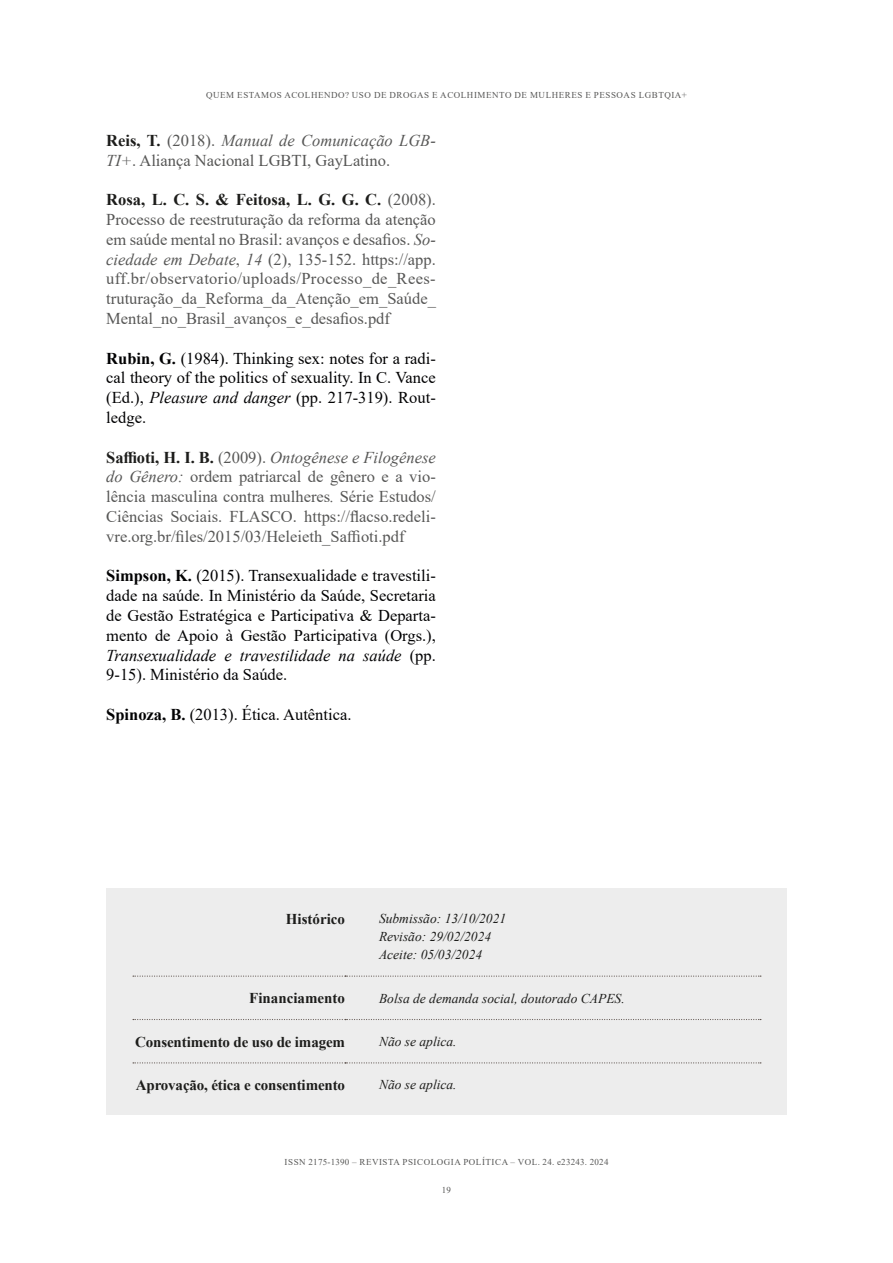
<style>
.page{position:relative;width:893px;height:1263px;background:#fff}
.page>*{position:absolute;margin:0;border:0;box-sizing:border-box;transform-origin:0 0}
.t1{font:16.5px/19.8px "Times New Roman";color:#575756;text-align:justify}
.t2{font:16.5px/19.8px "Times New Roman";color:#020203;text-align:justify}
.t3{font:700 15px "Times New Roman";letter-spacing:-.01em;color:#1d1d1b}
.t4{font:italic 13.5px/18px "Times New Roman";color:#1d1d1b}
.t5{font:9px "Times New Roman";letter-spacing:.06em;color:#575756}
.s1{font-weight:700;color:#1d1d1b}
.s2{font-style:italic}
.s3{font-weight:700}
</style>
<div class="page">
<div style="left:106px;top:888px;width:681px;height:227px;background:#ededed"></div>
<svg style="left:133px;top:975px;width:628px;height:2px"></svg>
<svg style="left:133px;top:1019px;width:628px;height:1px"></svg>
<svg style="left:133px;top:1062px;width:628px;height:1px"></svg>
<p class="t5" style="left:206px;top:88px;width:482px">QUEM ESTAMOS ACOLHENDO? USO DE DROGAS E ACOLHIMENTO DE MULHERES E PESSOAS LGBTQIA+</p>
<p class="t1" style="left:106px;top:130px;width:331px"><span class="s1">Reis, T.</span> (2018). <span class="s2">Manual de Comunicação LGB-<br>TI+</span>. Aliança Nacional LGBTI, GayLatino.</p>
<p class="t1" style="left:106px;top:189px;width:331px"><span class="s1">Rosa, L. C. S. &amp; Feitosa, L. G. G. C.</span> (2008).<br>Processo de reestruturação da reforma da atenção em saúde mental no Brasil: avanços e desafios. <span class="s2">So&shy;ciedade em Debate</span>, <span class="s2">14</span> (2), 135-152. https://app. uff.br/observatorio/uploads/Processo_de_Rees&shy;truturação_da_Reforma_da_Atenção_em_Saúde_ Mental_no_Brasil_avanços_e_desafios.pdf</p>
<p class="t2" style="left:106px;top:348px;width:331px"><span class="s3">Rubin, G.</span> (1984). Thinking sex: notes for a radi&shy;cal theory of the politics of sexuality. In C. Vance (Ed.), <span class="s2">Pleasure and danger</span> (pp. 217-319). Rout&shy;ledge.</p>
<p class="t1" style="left:106px;top:447px;width:331px"><span class="s1">Saffioti, H. I. B.</span> (2009). <span class="s2">Ontogênese e Filogênese do Gênero:</span> ordem patriarcal de gênero e a vio&shy;lência masculina contra mulheres<span class="s2">.</span> Série Estudos/ Ciências Sociais. FLASCO. https://flacso.redeli&shy;vre.org.br/files/2015/03/Heleieth_Saffioti.pdf</p>
<p class="t2" style="left:106px;top:565px;width:331px"><span class="s3">Simpson, K.</span> (2015). Transexualidade e travestili&shy;dade na saúde. In Ministério da Saúde, Secretaria de Gestão Estratégica e Participativa &amp; Departa&shy;mento de Apoio à Gestão Participativa (Orgs.), <span class="s2">Transexualidade e travestilidade na saúde</span> (pp.<br>9-15). Ministério da Saúde.</p>
<p class="t2" style="left:106px;top:704px;width:247px"><span class="s3">Spinoza, B.</span> (2013). Ética. Autêntica.</p>
<p class="t3" style="left:286px;top:908px;width:61px">Histórico</p>
<p class="t4" style="left:379px;top:909px;width:129px">Submissão: 13/10/2021<br>Revisão: 29/02/2024<br>Aceite: 05/03/2024</p>
<p class="t3" style="left:249px;top:987px;width:97px">Financiamento</p>
<p class="t4" style="left:379px;top:989px;width:247px">Bolsa de demanda social, doutorado CAPES.</p>
<p class="t3" style="left:135px;top:1031px;width:211px">Consentimento de uso de imagem</p>
<p class="t4" style="left:379px;top:1032px;width:79px">Não se aplica.</p>
<p class="t3" style="left:136px;top:1074px;width:211px">Aprovação, ética e consentimento</p>
<p class="t4" style="left:379px;top:1075px;width:79px">Não se aplica.</p>
<p class="t5" style="left:285px;top:1156px;width:325px">ISSN 2175-1390 – REVISTA PSICOLOGIA POLÍTICA – VOL. 24. e23243. 2024</p>
<p class="t5" style="left:442px;top:1184px;width:11px">19</p>
</div>
